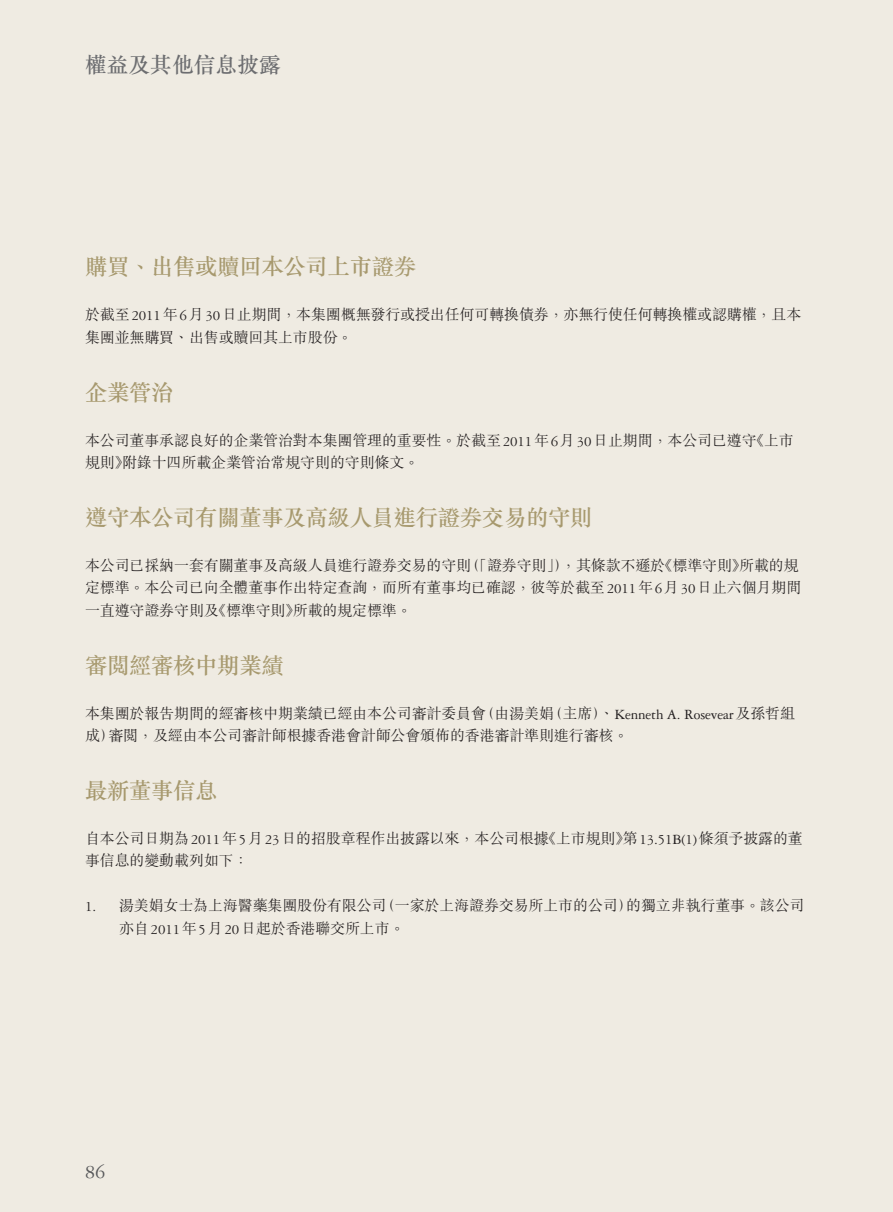
<style>
.page{position:relative;width:893px;height:1212px;background:#efebe2}
.page>*{position:absolute;margin:0;border:0;box-sizing:border-box;transform-origin:0 0}
.t1{font:500 22.5px "M Sung HK";letter-spacing:-.02em;color:#a7996e}
.t2{font:500 21.75px "M Sung HK";color:#6c6d70}
.t3{font:20.25px "Garamond 3 LT Std";color:#57585a}
.t4{font:300 15px/22.5px "M Sung HK";letter-spacing:-.01em;color:#231f20}
.s1{font-family:"Garamond 3 LT Std";font-weight:400}
</style>
<div class="page">
<h2 class="t2" style="left:85px;top:50px;width:197px">權益及其他信息披露</h2>
<h1 class="t1" style="left:85px;top:251px;width:333px">購買、出售或贖回本公司上市證券</h1>
<p class="t4" style="left:85px;top:303px;width:718px">於截至<span class="s1">2011</span>年<span class="s1">6</span>月<span class="s1">30</span>日止期間，本集團概無發行或授出任何可轉換債券，亦無行使任何轉換權或認購權，且本集團並無購買、出售或贖回其上市股份。</p>
<h1 class="t1" style="left:85px;top:377px;width:90px">企業管治</h1>
<p class="t4" style="left:85px;top:428px;width:710px">本公司董事承認良好的企業管治對本集團管理的重要性。於截至<span class="s1">2011</span>年<span class="s1">6</span>月<span class="s1">30</span>日止期間，本公司已遵守《上市規則》附錄十四所載企業管治常規守則的守則條文。</p>
<h1 class="t1" style="left:85px;top:502px;width:509px">遵守本公司有關董事及高級人員進行證券交易的守則</h1>
<p class="t4" style="left:85px;top:553px;width:718px">本公司已採納一套有關董事及高級人員進行證券交易的守則（「證券守則」），其條款不遜於《標準守則》所載的規定標準。本公司已向全體董事作出特定查詢，而所有董事均已確認，彼等於截至<span class="s1">2011</span>年<span class="s1">6</span>月<span class="s1">30</span>日止六個月期間一直遵守證券守則及《標準守則》所載的規定標準。</p>
<h1 class="t1" style="left:85px;top:650px;width:200px">審閱經審核中期業績</h1>
<p class="t4" style="left:85px;top:701px;width:711px">本集團於報告期間的經審核中期業績已經由本公司審計委員會（由湯美娟（主席）、<span class="s1">Kenneth A. Rosevear</span>及孫哲組成）審閱，及經由本公司審計師根據香港會計師公會頒佈的香港審計準則進行審核。</p>
<h1 class="t1" style="left:85px;top:775px;width:134px">最新董事信息</h1>
<p class="t4" style="left:85px;top:826px;width:719px">自本公司日期為<span class="s1">2011</span>年<span class="s1">5</span>月<span class="s1">23</span>日的招股章程作出披露以來，本公司根據《上市規則》第<span class="s1">13.51B(1)</span>條須予披露的董事信息的變動載列如下：</p>
<p class="t4" style="left:119px;top:894px;width:687px;text-indent:-34px"><span class="s1">1.</span> 湯美娟女士為上海醫藥集團股份有限公司（一家於上海證券交易所上市的公司）的獨立非執行董事。該公司亦自<span class="s1">2011</span>年<span class="s1">5</span>月<span class="s1">20</span>日起於香港聯交所上市。</p>
<h3 class="t3" style="left:85px;top:1161px;width:22px">86</h3>
</div>
